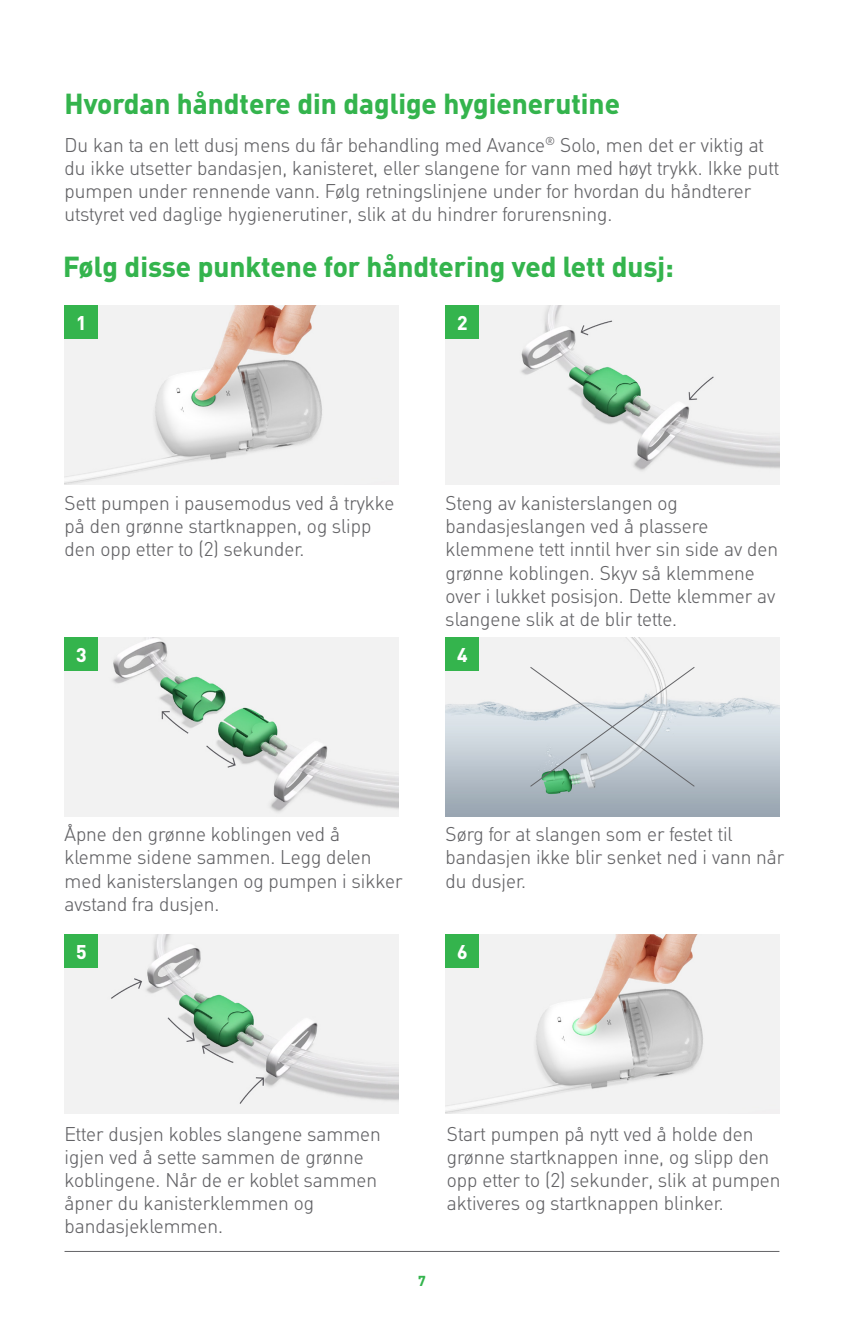
<style>
.page{position:relative;width:844px;height:1340px;background:#fff}
.page>*{position:absolute;margin:0;border:0;box-sizing:border-box;transform-origin:0 0}
.t1{font:700 28px "MHC Din";color:#34b44d}
.t2{font:300 19.25px/23.1px "MHC Din";color:#636366}
.copy{font:700 19.25px "MHC Din";color:#fff}
.t3{font:700 14px "MHC Din";color:#34b44d}
</style>
<div class="page">
<hr style="left:64px;top:1250px;width:715px;height:1px;background:#636366">
<img style="left:64px;top:305px;width:334px;height:179px">
<img style="left:445px;top:305px;width:334px;height:179px">
<img style="left:64px;top:637px;width:334px;height:179px">
<img style="left:445px;top:637px;width:334px;height:179px">
<img style="left:64px;top:934px;width:334px;height:179px">
<img style="left:445px;top:934px;width:334px;height:179px">
<div style="left:64px;top:305px;width:34px;height:34px;background:#34b44d"></div>
<div style="left:445px;top:305px;width:34px;height:34px;background:#34b44d"></div>
<div style="left:64px;top:637px;width:34px;height:34px;background:#34b44d"></div>
<div style="left:445px;top:637px;width:34px;height:34px;background:#34b44d"></div>
<div style="left:64px;top:934px;width:34px;height:34px;background:#34b44d"></div>
<div style="left:445px;top:934px;width:34px;height:34px;background:#34b44d"></div>
<svg style="left:529px;top:666px;width:166px;height:121px"></svg>
<p class="t1" style="left:64px;top:86px;width:557px">Hvordan håndtere din daglige hygienerutine</p>
<p class="t2" style="left:64px;top:134px;width:715px">Du kan ta en lett dusj mens du får behandling med Avance<sup>®</sup> Solo, men det er viktig at du ikke utsetter bandasjen, kanisteret, eller slangene for vann med høyt trykk. Ikke putt pumpen under rennende vann. Følg retningslinjene under for hvordan du håndterer utstyret ved daglige hygienerutiner, slik at du hindrer forurensning.</p>
<p class="t1" style="left:63px;top:250px;width:612px">Følg disse punktene for håndtering ved lett dusj:</p>
<p class="copy" style="left:76px;top:311px;width:12px">1</p>
<p class="copy" style="left:457px;top:311px;width:12px">2</p>
<p class="t2" style="left:64px;top:492px;width:331px">Sett pumpen i pausemodus ved å trykke på den grønne startknappen, og slipp den opp etter to (2) sekunder.</p>
<p class="t2" style="left:445px;top:492px;width:334px">Steng av kanisterslangen og bandasjeslangen ved å plassere klemmene tett inntil hver sin side av den grønne koblingen. Skyv så klemmene over i lukket posisjon. Dette klemmer av slangene slik at de blir tette.</p>
<p class="copy" style="left:76px;top:643px;width:12px">3</p>
<p class="copy" style="left:457px;top:643px;width:12px">4</p>
<p class="t2" style="left:64px;top:823px;width:339px">Åpne den grønne koblingen ved å klemme sidene sammen. Legg delen med kanisterslangen og pumpen i sikker avstand fra dusjen.</p>
<p class="t2" style="left:445px;top:823px;width:340px">Sørg for at slangen som er festet til bandasjen ikke blir senket ned i vann når du dusjer.</p>
<p class="copy" style="left:76px;top:940px;width:12px">5</p>
<p class="copy" style="left:457px;top:940px;width:12px">6</p>
<p class="t2" style="left:64px;top:1122px;width:318px">Etter dusjen kobles slangene sammen igjen ved å sette sammen de grønne koblingene. Når de er koblet sammen åpner du kanisterklemmen og bandasjeklemmen.</p>
<p class="t2" style="left:447px;top:1122px;width:335px">Start pumpen på nytt ved å holde den grønne startknappen inne, og slipp den opp etter to (2) sekunder, slik at pumpen aktiveres og startknappen blinker.</p>
<p class="t3" style="left:418px;top:1272px;width:9px">7</p>
</div>
